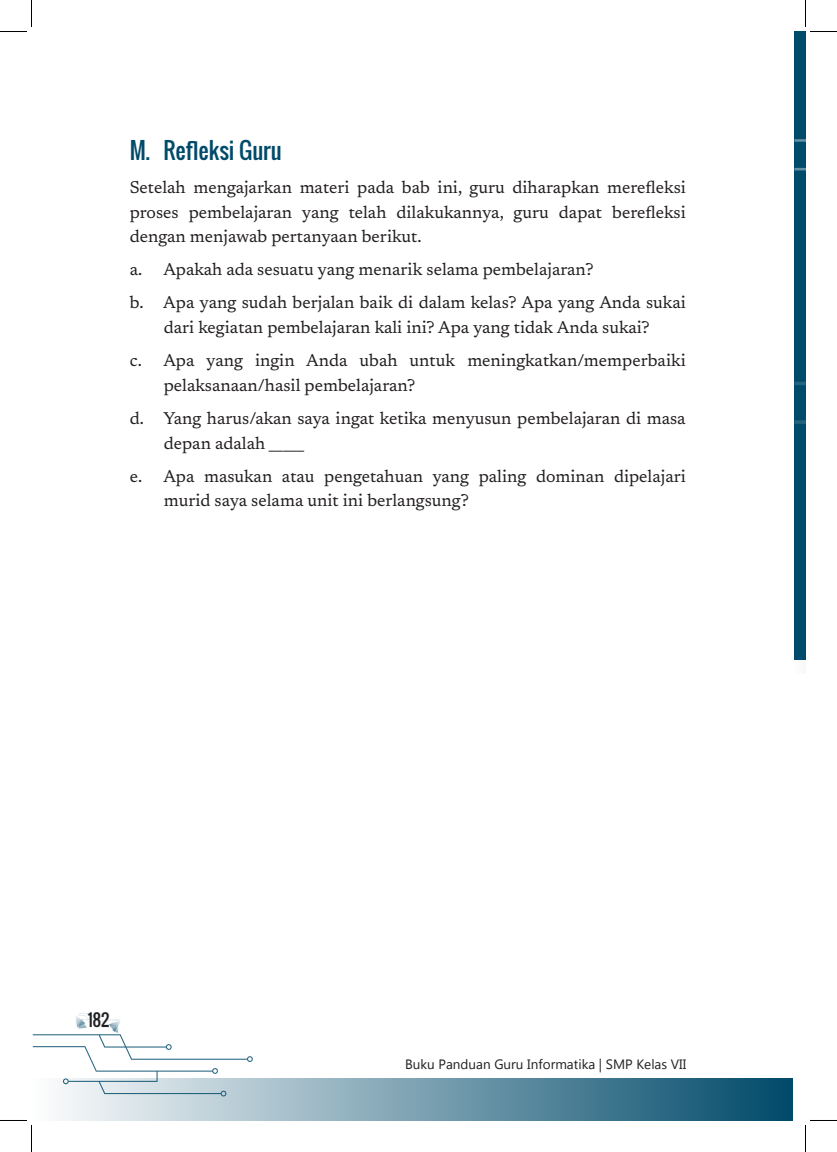
<style>
.page{position:relative;width:837px;height:1152px;background:#fff}
.page>*{position:absolute;margin:0;border:0;box-sizing:border-box;transform-origin:0 0}
.SUB_JUDUL{font:22.5px "Oswald";color:#004a6a}
.TAB{font:17.25px/24.8px "Newsreader";color:#231f20}
.isi_awal{font:17.25px/24.8px "Newsreader";color:#231f20;text-align:justify}
.t1{font:16.5px "Oswald";color:#231f20}
.t2{font:13.5px "Microsoft Tai Le";color:#231f20}
</style>
<div class="page">
<div style="left:794px;top:32px;width:11px;height:628px;background:#004a6a"></div>
<div style="left:794px;top:660px;width:11px;height:13px;background:#fafbfb"></div>
<svg style="left:794px;top:382px;width:11px;height:42px"></svg>
<svg style="left:794px;top:139px;width:11px;height:32px"></svg>
<div style="left:32px;top:1078px;width:760px;height:42px;background:linear-gradient(to right,#fefdfe,#014a6a)"></div>
<svg style="left:33px;top:1013px;width:220px;height:83px"></svg>
<svg style="left:0;top:0;width:32px;height:32px"></svg>
<svg style="left:0;top:1120px;width:32px;height:32px"></svg>
<svg style="left:805px;top:0;width:32px;height:32px"></svg>
<svg style="left:805px;top:1120px;width:32px;height:32px"></svg>
<p class="SUB_JUDUL" style="left:130px;top:133px;width:153px">M. Refleksi Guru</p>
<p class="isi_awal" style="left:130px;top:174px;width:558px">Setelah mengajarkan materi pada bab ini, guru diharapkan merefleksi proses pembelajaran yang telah dilakukannya, guru dapat berefleksi dengan menjawab pertanyaan berikut.</p>
<p class="TAB" style="left:130px;top:256px;width:465px">a. Apakah ada sesuatu yang menarik selama pembelajaran?</p>
<p class="TAB" style="left:130px;top:289px;width:557px;text-align:center">b. Apa yang sudah berjalan baik di dalam kelas? Apa yang Anda sukai dari kegiatan pembelajaran kali ini? Apa yang tidak Anda sukai?</p>
<p class="TAB" style="left:164px;top:347px;width:524px;text-indent:-34px">c. Apa yang ingin Anda ubah untuk meningkatkan/memperbaiki pelaksanaan/hasil pembelajaran?</p>
<p class="TAB" style="left:164px;top:405px;width:523px;text-indent:-34px">d. Yang harus/akan saya ingat ketika menyusun pembelajaran di masa depan adalah _____</p>
<p class="TAB" style="left:164px;top:462px;width:524px;text-indent:-34px">e. Apa masukan atau pengetahuan yang paling dominan dipelajari murid saya selama unit ini berlangsung?</p>
<p class="t1" style="left:88px;top:1007px;width:23px">182</p>
<p class="t2" style="left:405px;top:1056px;width:283px">Buku Panduan Guru Informatika | SMP Kelas VII</p>
</div>
